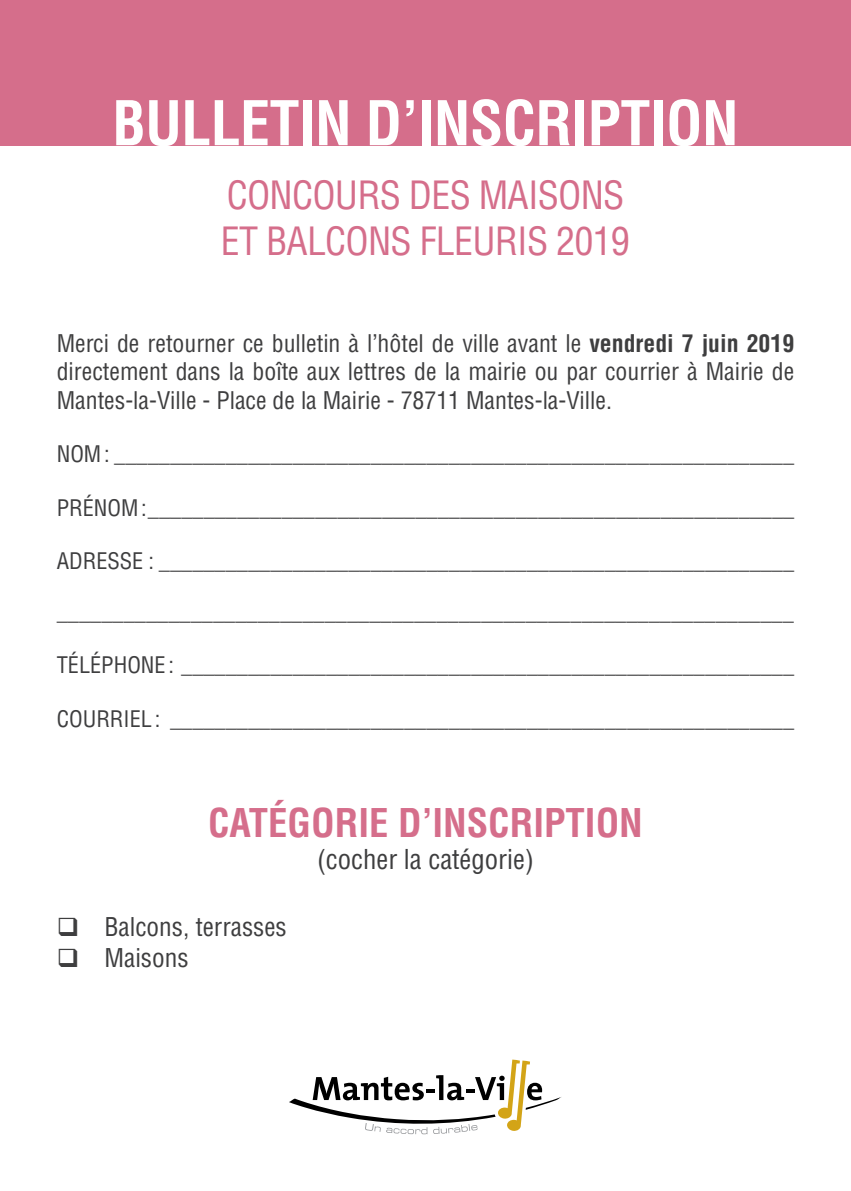
<style>
.page{position:relative;width:851px;height:1191px;background:#fff}
.page>*{position:absolute;margin:0;border:0;box-sizing:border-box;transform-origin:0 0}
.t1{font:700 condensed 60px "Helvetica LT Std";letter-spacing:-.01em;color:#fff}
.t2{font:700 condensed 38.6px "Helvetica LT Std";color:#d56e8b}
.t3{font:condensed 38px/45.6px "Helvetica LT Std";letter-spacing:-.02em;color:#d56e8b}
.t4{font:condensed 26.8px "Helvetica LT Std";color:#3e3e3f}
.t5{font:condensed 25.2px "Helvetica LT Std";color:#3e3e3f}
.t6{font:condensed 23.8px/28.6px "Helvetica LT Std";color:#3e3e3f;text-align:justify}
.t7{font:condensed 22.2px "Helvetica LT Std";color:#3e3e3f}
.s1{font-weight:700}
</style>
<div class="page">
<svg style="left:289px;top:1059px;width:273px;height:75px"></svg>
<div style="left:0;top:0;width:850px;height:145px;background:#d56e8b"></div>
<h1 class="t1" style="left:112px;top:86px;width:627px">BULLETIN D’INSCRIPTION</h1>
<h3 class="t3" style="left:221px;top:172px;width:410px">CONCOURS DES MAISONS<br>ET BALCONS FLEURIS 2019</h3>
<p class="t6" style="left:57px;top:328px;width:739px">Merci de retourner ce bulletin à l’hôtel de ville avant le <span class="s1">vendredi 7 juin 2019 </span>directement dans la boîte aux lettres de la mairie ou par courrier à Mairie de Mantes-la-Ville - Place de la Mairie - 78711 Mantes-la-Ville.</p>
<p class="t7" style="left:57px;top:440px;width:739px">NOM: _____________________________________________________________</p>
<p class="t7" style="left:57px;top:494px;width:739px">PRÉNOM: __________________________________________________________</p>
<p class="t7" style="left:57px;top:547px;width:739px">ADRESSE : _________________________________________________________</p>
<p class="t7" style="left:57px;top:598px;width:738px">__________________________________________________________________</p>
<p class="t7" style="left:57px;top:651px;width:739px">TÉLÉPHONE: _______________________________________________________</p>
<p class="t7" style="left:57px;top:704px;width:739px">COURRIEL : ________________________________________________________</p>
<h2 class="t2" style="left:208px;top:799px;width:436px">CATÉGORIE D’INSCRIPTION</h2>
<p class="t4" style="left:317px;top:842px;width:218px">(cocher la catégorie)</p>
<p class="t5" style="left:57px;top:911px;width:231px">❑ Balcons, terrasses</p>
<p class="t5" style="left:57px;top:941px;width:133px">❑ Maisons</p>
</div>
